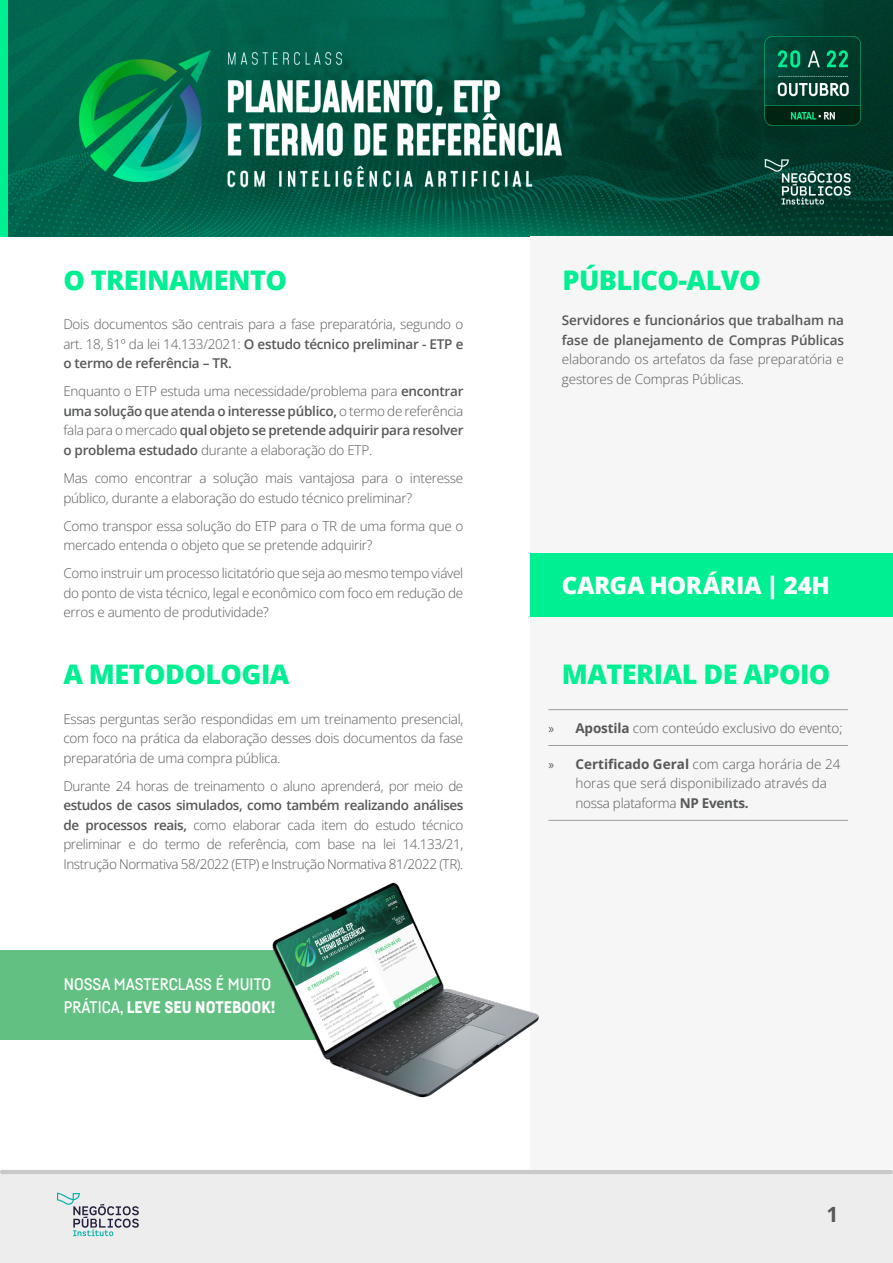
<style>
.page{position:relative;width:893px;height:1263px;background:#fff}
.page>*{position:absolute;margin:0;border:0;box-sizing:border-box;transform-origin:0 0}
.t1{font:800 27px "Open Sans";letter-spacing:-.02em;color:#00ef92}
.t2{font:800 24px "Open Sans";letter-spacing:-.015em;color:#fff}
.t3{font:700 21px "Open Sans";color:#57585a}
.corpo{font:500 16.5px/22.5px "Fabrikat";color:#fff}
.t4{font:300 13.5px/19.5px "Open Sans";letter-spacing:-.02em;color:#57585a;text-align:justify}
.Estilo_de_parágrafo_1{font:600 13.5px/19.5px "Open Sans";letter-spacing:-.01em;color:#57585a;text-align:justify}
.t5{font:300 13.5px/19.5px "Open Sans";color:#57585a}
.s1{font-weight:600}
.s2{font-weight:300}
.s3{font-weight:900}
.s4{font-family:"Myriad Pro";font-weight:400}
.s5{font-weight:700}
</style>
<div class="page">
<div style="left:0;top:1174px;width:893px;height:89px;background:#ededed"></div>
<hr style="left:0;top:1170px;width:893px;height:4px;background:#c9c9c9;border-radius:2px">
<svg style="left:57px;top:1193px;width:82px;height:43px"></svg>
<img style="left:0;top:0;width:893px;height:236px">
<div style="left:531px;top:236px;width:362px;height:934px;background:#f6f6f6"></div>
<div style="left:531px;top:553px;width:362px;height:64px;background:#00ef92"></div>
<hr style="left:548px;top:709px;width:300px;height:1px;background:#9d9d9c">
<hr style="left:548px;top:745px;width:300px;height:1px;background:#9d9d9c">
<hr style="left:548px;top:820px;width:300px;height:1px;background:#9d9d9c">
<div style="left:0;top:951px;width:415px;height:89px;background:#63c083"></div>
<img style="left:208px;top:882px;width:331px;height:216px">
<p class="t1" style="left:63px;top:259px;width:225px">O TREINAMENTO</p>
<p class="t4" style="left:63px;top:314px;width:402px">Dois documentos são centrais para a fase preparatória, segundo o art. 18, §1º da lei 14.133/2021: <span class="s1">O estudo técnico preliminar - ETP e o termo de referência – TR.</span></p>
<p class="t4" style="left:63px;top:381px;width:402px">Enquanto o ETP estuda uma necessidade/problema para <span class="s1">encontrar uma solução que atenda o interesse público,</span> o termo de referência fala para o mercado <span class="s1">qual objeto se pretende adquirir para resolver o problema estudado</span> durante a elaboração do ETP.</p>
<p class="t4" style="left:63px;top:468px;width:402px">Mas como encontrar a solução mais vantajosa para o interesse público, durante a elaboração do estudo técnico preliminar?</p>
<p class="t4" style="left:63px;top:515px;width:402px">Como transpor essa solução do ETP para o TR de uma forma que o mercado entenda o objeto que se pretende adquirir?</p>
<p class="t4" style="left:63px;top:563px;width:401px">Como instruir um processo licitatório que seja ao mesmo tempo viável do ponto de vista técnico, legal e econômico com foco em redução de erros e aumento de produtividade?</p>
<p class="t1" style="left:562px;top:259px;width:200px">PÚBLICO-ALVO</p>
<p class="Estilo_de_parágrafo_1" style="left:562px;top:310px;width:284px">Servidores e funcionários que trabalham na fase de planejamento de Compras Públicas <span class="s2">elaborando os artefatos da fase preparatória e gestores de Compras Públicas.</span></p>
<p class="t2" style="left:562px;top:567px;width:270px">CARGA HORÁRIA | 24H</p>
<p class="t1" style="left:63px;top:654px;width:228px">A METODOLOGIA</p>
<p class="t1" style="left:562px;top:654px;width:270px">MATERIAL DE APOIO</p>
<p class="t4" style="left:63px;top:709px;width:402px">Essas perguntas serão respondidas em um treinamento presencial, com foco na prática da elaboração desses dois documentos da fase preparatória de uma compra pública.</p>
<p class="t4" style="left:63px;top:776px;width:402px">Durante 24 horas de treinamento o aluno aprenderá, por meio de <span class="s1">estudos de casos simulados, como também realizando análises de processos reais,</span> como elaborar cada item do estudo técnico preliminar e do termo de referência, com base na lei 14.133/21, Instrução Normativa 58/2022 (ETP) e Instrução Normativa 81/2022 (TR).</p>
<p class="corpo" style="left:64px;top:972px;width:213px">NOSSA MASTERCLASS É MUITO<br>PRÁTICA, <span class="s3">LEVE SEU NOTEBOOK!</span></p>
<p class="t4" style="left:548px;top:718px;width:296px"><span class="s4">»</span> <span class="s5">Apostila</span> com conteúdo exclusivo do evento;</p>
<p class="t5" style="left:575px;top:753px;width:267px;text-indent:-27px"><span class="s4">»</span> <span class="s5">Certificado Geral</span> com carga horária de 24 horas que será disponibilizado através da nossa plataforma <span class="s5">NP Events.</span></p>
<h3 class="t3" style="left:826px;top:1199px;width:14px">1</h3>
</div>
